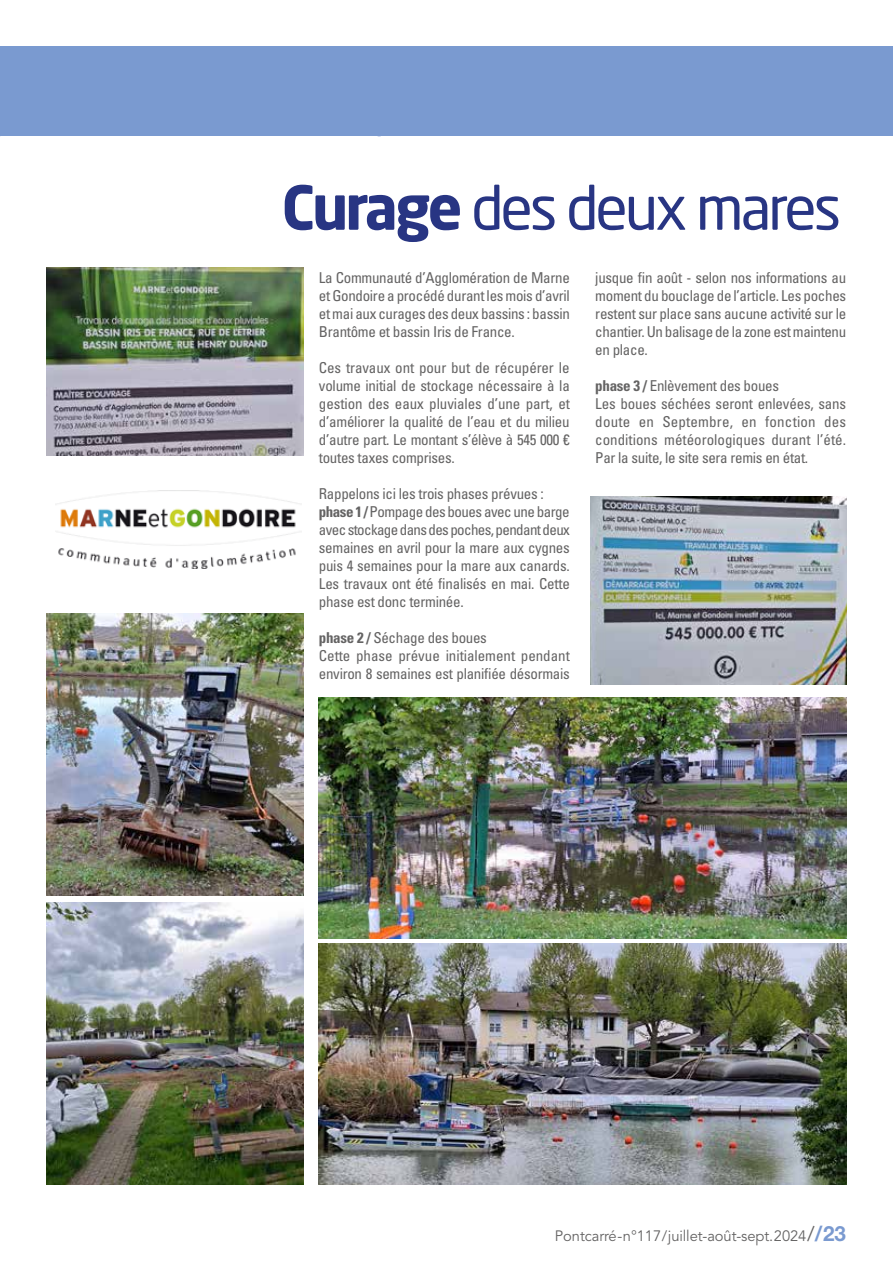
<style>
.page{position:relative;width:893px;height:1263px;background:#fff}
.page>*{position:absolute;margin:0;border:0;box-sizing:border-box;transform-origin:0 0}
.t1{font:60px "Neo Sans Std";letter-spacing:-.05em;color:#283583}
.t2{font:condensed 15px/18px "Univers LT Std";letter-spacing:-.02em;color:#646363;text-align:justify}
.t3{font:15px "Avenir LT Std";letter-spacing:-.005em;color:#646363}
.s1{font-weight:700}
.s2{font-size:21px}
.s3{font-family:"Helvetica Neue LT Std";font-weight:700;font-size:21px;color:#7a9ad0}
</style>
<div class="page">
<div style="left:0;top:47px;width:893px;height:89px;background:#7a9ad0"></div>
<img style="left:47px;top:268px;width:256px;height:188px">
<img style="left:47px;top:613px;width:256px;height:283px">
<img style="left:47px;top:902px;width:256px;height:282px">
<img style="left:590px;top:496px;width:257px;height:188px">
<img style="left:319px;top:697px;width:528px;height:241px">
<img style="left:319px;top:943px;width:528px;height:241px">
<img style="left:56px;top:491px;width:246px;height:77px">
<h1 class="t1" style="left:282px;top:171px;width:561px"><span class="s1">Curage</span> des deux mares</h1>
<p class="t2" style="left:319px;top:268px;width:252px">La Communauté d’Agglomération de Marne et Gondoire a procédé durant les mois d’avril et mai aux curages des deux bassins : bassin Brantôme et bassin Iris de France.</p>
<p class="t2" style="left:319px;top:358px;width:252px">Ces travaux ont pour but de récupérer le volume initial de stockage nécessaire à la gestion des eaux pluviales d’une part, et d’améliorer la qualité de l’eau et du milieu d’autre part. Le montant s’élève à 545 000 € toutes taxes comprises.</p>
<p class="t2" style="left:319px;top:484px;width:252px;text-align:left">Rappelons ici les trois phases prévues : <span class="s1">phase 1 /</span> Pompage des boues avec une barge avec stockage dans des poches, pendant deux semaines en avril pour la mare aux cygnes puis 4 semaines pour la mare aux canards.<br>Les travaux ont été finalisés en mai. Cette phase est donc terminée.</p>
<p class="t2" style="left:319px;top:628px;width:252px;text-align:left"><span class="s1">phase 2 /</span> Séchage des boues<br>Cette phase prévue initialement pendant environ 8 semaines est planifiée désormais</p>
<p class="t2" style="left:595px;top:268px;width:252px">jusque fin août - selon nos informations au moment du bouclage de l’article. Les poches restent sur place sans aucune activité sur le chantier. Un balisage de la zone est maintenu en place.</p>
<p class="t2" style="left:595px;top:376px;width:252px;text-align:left"><span class="s1">phase 3 /</span> Enlèvement des boues<br>Les boues séchées seront enlevées, sans doute en Septembre, en fonction des conditions météorologiques durant l’été.<br>Par la suite, le site sera remis en état.</p>
<p class="t3" style="left:555px;top:1227px;width:293px">Pontcarré - n°117 / juillet-août-sept. 2024 <span class="s2">/</span><span class="s3">/ 23</span></p>
</div>
